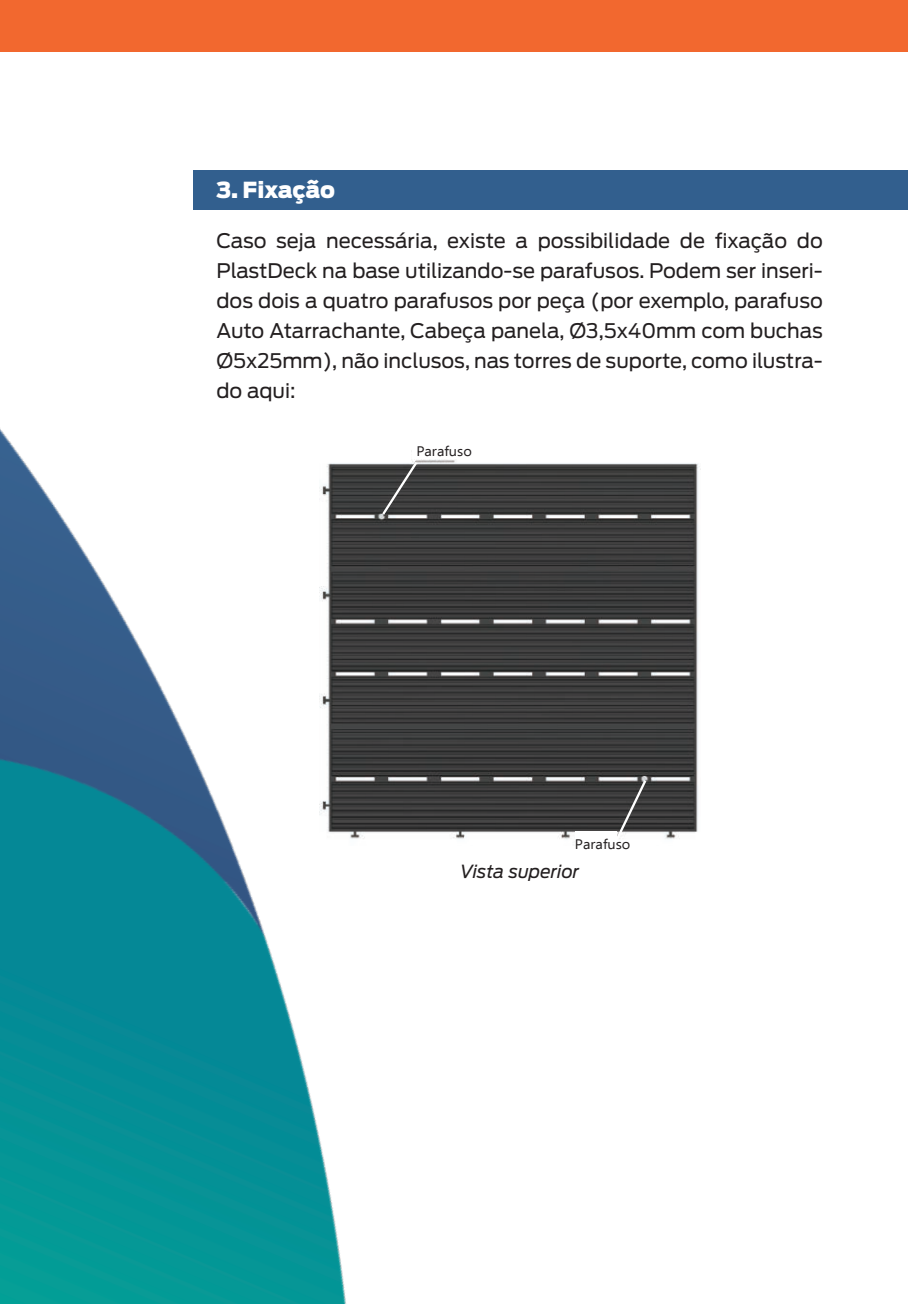
<style>
.page{position:relative;width:908px;height:1304px;background:#fff}
.page>*{position:absolute;margin:0;border:0;box-sizing:border-box;transform-origin:0 0}
.t1{font:900 22px "Antenna";letter-spacing:-.005em;color:#fff}
.t2{font:20px/30px "Antenna";color:#231f20;text-align:justify}
.t3{font:italic 18px "Antenna";color:#231f20}
.t4{font:13.8px "Ebrima";color:#231f20;scale:1.05 1}
</style>
<div class="page">
<div style="left:0;top:0;width:907px;height:51px;background:#f2682f"></div>
<div style="left:193px;top:170px;width:714px;height:40px;background:#325f8e"></div>
<img style="left:0;top:428px;width:701px;height:876px">
<p class="t1" style="left:216px;top:176px;width:120px">3. Fixação</p>
<p class="t2" style="left:216px;top:225px;width:607px">Caso seja necessária, existe a possibilidade de fixação do PlastDeck na base utilizando-se parafusos. Podem ser inseri&shy;dos dois a quatro parafusos por peça (por exemplo, parafuso Auto Atarrachante, Cabeça panela, Ø3,5x40mm com buchas Ø5x25mm), não inclusos, nas torres de suporte, como ilustra&shy;do aqui:</p>
<p class="t4" style="left:416px;top:441px;width:54px">Parafuso</p>
<p class="t4" style="left:574px;top:833px;width:54px">Parafuso</p>
<p class="t3" style="left:460px;top:861px;width:120px">Vista superior</p>
</div>
